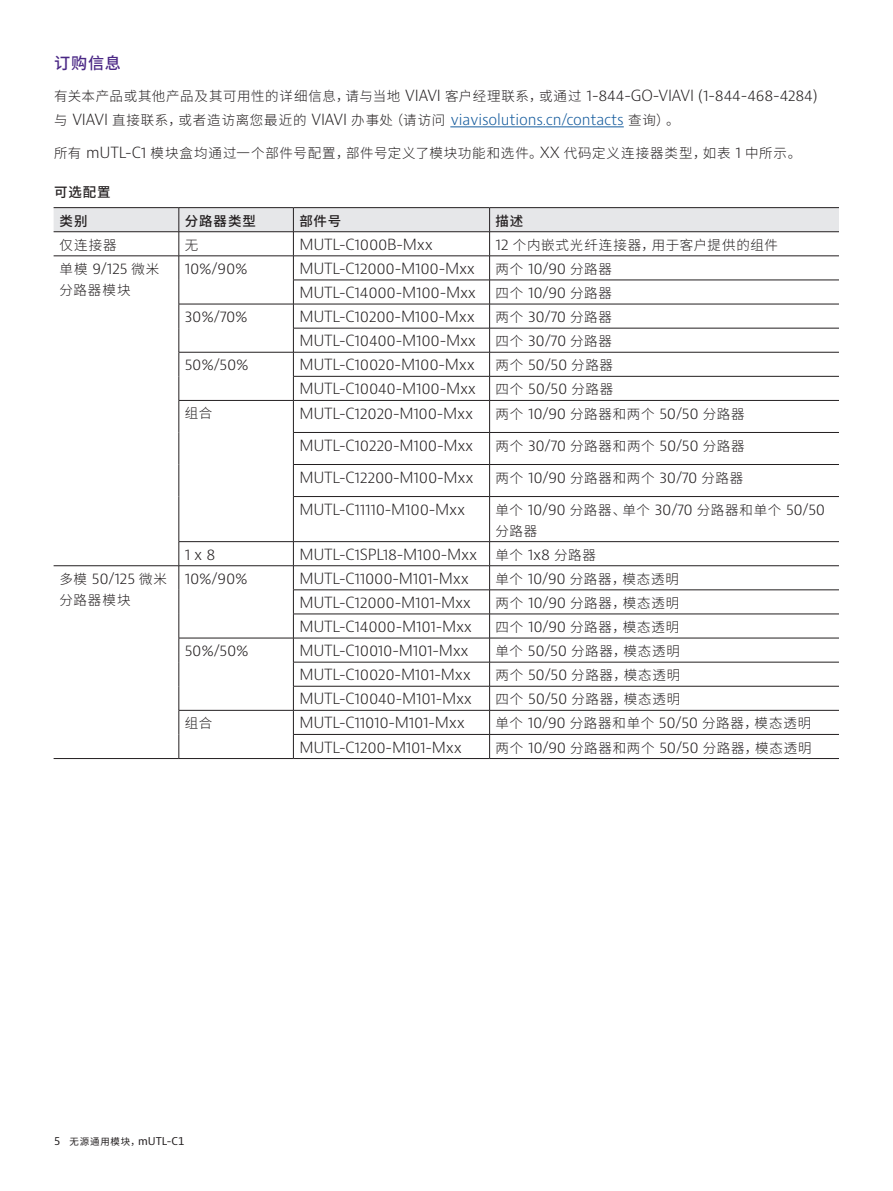
<style>
.page{position:relative;width:893px;height:1191px;background:#fff}
.page>*{position:absolute;margin:0;border:0;box-sizing:border-box;transform-origin:0 0}
.H2_Heading_Purple_12{font:500 16.2px "Noto Sans CJ Ksc";color:#4a2785}
.Table_Copy{font:300 15px "Bernino Sans";letter-spacing:-.015em;color:#231f20}
.Table_Copy-2{font:300 13.5px "Noto Sans CJ Ksc";letter-spacing:.06em;color:#231f20}
.P_10_16{font:300 13.5px/24px "Noto Sans CJ Ksc";letter-spacing:.055em;color:#231f20}
.TH{font:500 13.5px "Noto Sans CJ Ksc";letter-spacing:.07em;color:#231f20}
.H3_Heading_Level_3{font:500 13.5px "Noto Sans CJ Ksc";color:#231f20}
.t1{font:10.5px "Bernino Sans";color:#231f20}
.s1{font-family:"Bernino Sans";font-size:15px}
.s2{font-family:"Bernino Sans";font-size:15px;color:#175d9e}
.s3{font-family:"Noto Sans CJ Ksc";font-size:13.5px}
.s4{font-family:"Noto Sans CJ Ksc";font-size:9.45px}
</style>
<div class="page">
<hr style="left:450px;top:126px;width:174px;height:1px;background:#175d9e">
<hr style="left:54px;top:758px;width:125px;height:1px;background:#231f20">
<hr style="left:179px;top:758px;width:114px;height:1px;background:#231f20">
<hr style="left:54px;top:207px;width:125px;height:1px;background:#231f20">
<hr style="left:179px;top:207px;width:114px;height:1px;background:#231f20">
<hr style="left:293px;top:207px;width:197px;height:1px;background:#231f20">
<hr style="left:490px;top:207px;width:349px;height:1px;background:#231f20">
<svg style="left:54px;top:208px;width:785px;height:192px"></svg>
<hr style="left:179px;top:400px;width:114px;height:1px;background:#231f20">
<hr style="left:179px;top:400px;width:1px;height:32px;background:#231f20">
<hr style="left:293px;top:400px;width:197px;height:1px;background:#231f20">
<hr style="left:293px;top:400px;width:1px;height:32px;background:#231f20">
<hr style="left:490px;top:400px;width:349px;height:1px;background:#231f20">
<hr style="left:489px;top:400px;width:1px;height:32px;background:#231f20">
<hr style="left:179px;top:432px;width:1px;height:32px;background:#231f20">
<hr style="left:293px;top:432px;width:197px;height:1px;background:#231f20">
<hr style="left:293px;top:432px;width:1px;height:32px;background:#231f20">
<hr style="left:490px;top:432px;width:349px;height:1px;background:#231f20">
<hr style="left:489px;top:432px;width:1px;height:32px;background:#231f20">
<hr style="left:179px;top:464px;width:1px;height:32px;background:#231f20">
<hr style="left:293px;top:464px;width:197px;height:1px;background:#231f20">
<hr style="left:293px;top:465px;width:1px;height:31px;background:#231f20">
<hr style="left:490px;top:464px;width:349px;height:1px;background:#231f20">
<hr style="left:489px;top:465px;width:1px;height:31px;background:#231f20">
<hr style="left:179px;top:496px;width:1px;height:45px;background:#231f20">
<hr style="left:293px;top:496px;width:197px;height:1px;background:#231f20">
<hr style="left:293px;top:497px;width:1px;height:44px;background:#231f20">
<hr style="left:490px;top:496px;width:349px;height:1px;background:#231f20">
<hr style="left:489px;top:497px;width:1px;height:44px;background:#231f20">
<hr style="left:179px;top:541px;width:114px;height:1px;background:#231f20">
<hr style="left:293px;top:541px;width:197px;height:1px;background:#231f20">
<hr style="left:490px;top:541px;width:349px;height:1px;background:#231f20">
<hr style="left:54px;top:565px;width:125px;height:1px;background:#231f20">
<hr style="left:179px;top:565px;width:114px;height:1px;background:#231f20">
<hr style="left:293px;top:565px;width:197px;height:1px;background:#231f20">
<hr style="left:490px;top:565px;width:349px;height:1px;background:#231f20">
<hr style="left:293px;top:589px;width:197px;height:1px;background:#231f20">
<hr style="left:490px;top:589px;width:349px;height:1px;background:#231f20">
<hr style="left:293px;top:613px;width:197px;height:1px;background:#231f20">
<hr style="left:490px;top:613px;width:349px;height:1px;background:#231f20">
<hr style="left:179px;top:638px;width:114px;height:1px;background:#231f20">
<hr style="left:293px;top:638px;width:197px;height:1px;background:#231f20">
<hr style="left:490px;top:638px;width:349px;height:1px;background:#231f20">
<hr style="left:293px;top:662px;width:197px;height:1px;background:#231f20">
<hr style="left:490px;top:662px;width:349px;height:1px;background:#231f20">
<hr style="left:293px;top:686px;width:197px;height:1px;background:#231f20">
<hr style="left:490px;top:686px;width:349px;height:1px;background:#231f20">
<hr style="left:179px;top:710px;width:114px;height:1px;background:#231f20">
<hr style="left:293px;top:710px;width:197px;height:1px;background:#231f20">
<hr style="left:490px;top:710px;width:349px;height:1px;background:#231f20">
<svg style="left:179px;top:542px;width:1px;height:216px"></svg>
<hr style="left:293px;top:734px;width:197px;height:1px;background:#231f20">
<svg style="left:293px;top:542px;width:1px;height:216px"></svg>
<hr style="left:490px;top:734px;width:349px;height:1px;background:#231f20">
<svg style="left:489px;top:542px;width:1px;height:216px"></svg>
<hr style="left:293px;top:758px;width:197px;height:1px;background:#231f20">
<hr style="left:490px;top:758px;width:349px;height:1px;background:#231f20">
<p class="H2_Heading_Purple_12" style="left:54px;top:54px;width:69px">订购信息</p>
<p class="P_10_16" style="left:54px;top:85px;width:765px">有关本产品或其他产品及其可用性的详细信息，请与当地 <span class="s1">VIAVI</span> 客户经理联系，或通过 <span class="s1">1-844-GO-VIAVI (1-844-468-4284)</span>与 <span class="s1">VIAVI</span> 直接联系，或者造访离您最近的 <span class="s1">VIAVI</span> 办事处（请访问 <span class="s2">viavisolutions.cn/contacts</span> 查询）。</p>
<p class="P_10_16" style="left:54px;top:141px;width:749px">所有 <span class="s1">mUTL-C1</span> 模块盒均通过一个部件号配置，部件号定义了模块功能和选件。<span class="s1">XX</span> 代码定义连接器类型，如表 <span class="s1">1</span> 中所示。</p>
<p class="H3_Heading_Level_3" style="left:54px;top:184px;width:58px">可选配置</p>
<p class="TH" style="left:60px;top:213px;width:30px">类别</p>
<p class="TH" style="left:185px;top:213px;width:73px">分路器类型</p>
<p class="TH" style="left:299px;top:213px;width:43px">部件号</p>
<p class="TH" style="left:496px;top:213px;width:29px">描述</p>
<p class="Table_Copy-2" style="left:60px;top:237px;width:58px">仅连接器</p>
<p class="Table_Copy-2" style="left:185px;top:237px;width:15px">无</p>
<p class="Table_Copy" style="left:299px;top:234px;width:135px">MUTL-C1000B-Mxx</p>
<p class="Table_Copy-2" style="left:496px;top:237px;width:284px"><span class="s1">12</span> 个内嵌式光纤连接器，用于客户提供的组件</p>
<p class="Table_Copy" style="left:60px;top:258px;width:101px"><span class="s3">单模</span> 9/125 <span class="s3">微米</span></p>
<p class="Table_Copy-2" style="left:60px;top:282px;width:72px">分路器模块</p>
<p class="Table_Copy" style="left:185px;top:258px;width:64px">10%/90%</p>
<p class="Table_Copy" style="left:299px;top:258px;width:177px">MUTL-C12000-M100-Mxx</p>
<p class="Table_Copy-2" style="left:496px;top:261px;width:118px">两个 <span class="s1">10/90</span> 分路器</p>
<p class="Table_Copy" style="left:299px;top:283px;width:178px">MUTL-C14000-M100-Mxx</p>
<p class="Table_Copy-2" style="left:496px;top:285px;width:118px">四个 <span class="s1">10/90</span> 分路器</p>
<p class="Table_Copy" style="left:185px;top:307px;width:64px">30%/70%</p>
<p class="Table_Copy" style="left:299px;top:307px;width:177px">MUTL-C10200-M100-Mxx</p>
<p class="Table_Copy-2" style="left:496px;top:309px;width:118px">两个 <span class="s1">30/70</span> 分路器</p>
<p class="Table_Copy" style="left:299px;top:331px;width:178px">MUTL-C10400-M100-Mxx</p>
<p class="Table_Copy-2" style="left:496px;top:334px;width:118px">四个 <span class="s1">30/70</span> 分路器</p>
<p class="Table_Copy" style="left:185px;top:355px;width:65px">50%/50%</p>
<p class="Table_Copy" style="left:299px;top:355px;width:177px">MUTL-C10020-M100-Mxx</p>
<p class="Table_Copy-2" style="left:496px;top:358px;width:119px">两个 <span class="s1">50/50</span> 分路器</p>
<p class="Table_Copy" style="left:299px;top:379px;width:178px">MUTL-C10040-M100-Mxx</p>
<p class="Table_Copy-2" style="left:496px;top:382px;width:119px">四个 <span class="s1">50/50</span> 分路器</p>
<p class="Table_Copy-2" style="left:185px;top:406px;width:29px">组合</p>
<p class="Table_Copy" style="left:299px;top:403px;width:175px">MUTL-C12020-M100-Mxx</p>
<p class="Table_Copy-2" style="left:496px;top:406px;width:250px">两个 <span class="s1">10/90</span> 分路器和两个 <span class="s1">50/50</span> 分路器</p>
<p class="Table_Copy" style="left:299px;top:435px;width:175px">MUTL-C10220-M100-Mxx</p>
<p class="Table_Copy-2" style="left:496px;top:438px;width:250px">两个 <span class="s1">30/70</span> 分路器和两个 <span class="s1">50/50</span> 分路器</p>
<p class="Table_Copy" style="left:299px;top:467px;width:176px">MUTL-C12200-M100-Mxx</p>
<p class="Table_Copy-2" style="left:496px;top:470px;width:249px">两个 <span class="s1">10/90</span> 分路器和两个 <span class="s1">30/70</span> 分路器</p>
<p class="Table_Copy" style="left:299px;top:499px;width:167px">MUTL-C11110-M100-Mxx</p>
<p class="Table_Copy" style="left:496px;top:499px;width:331px"><span class="s3">单个</span> 10/90 <span class="s3">分路器、单个</span> 30/70 <span class="s3">分路器和单个</span> 50/50</p>
<p class="Table_Copy-2" style="left:496px;top:523px;width:43px">分路器</p>
<p class="Table_Copy" style="left:185px;top:544px;width:32px">1 x 8</p>
<p class="Table_Copy" style="left:299px;top:544px;width:179px">MUTL-C1SPL18-M100-Mxx</p>
<p class="Table_Copy-2" style="left:496px;top:547px;width:102px">单个 <span class="s1">1x8</span> 分路器</p>
<p class="Table_Copy" style="left:60px;top:568px;width:109px"><span class="s3">多模</span> 50/125 <span class="s3">微米</span></p>
<p class="Table_Copy-2" style="left:60px;top:592px;width:72px">分路器模块</p>
<p class="Table_Copy" style="left:185px;top:568px;width:64px">10%/90%</p>
<p class="Table_Copy" style="left:299px;top:568px;width:171px">MUTL-C11000-M101-Mxx</p>
<p class="Table_Copy-2" style="left:496px;top:571px;width:185px">单个 <span class="s1">10/90</span> 分路器，模态透明</p>
<p class="Table_Copy" style="left:299px;top:592px;width:173px">MUTL-C12000-M101-Mxx</p>
<p class="Table_Copy-2" style="left:496px;top:595px;width:185px">两个 <span class="s1">10/90</span> 分路器，模态透明</p>
<p class="Table_Copy" style="left:299px;top:616px;width:174px">MUTL-C14000-M101-Mxx</p>
<p class="Table_Copy-2" style="left:496px;top:619px;width:185px">四个 <span class="s1">10/90</span> 分路器，模态透明</p>
<p class="Table_Copy" style="left:185px;top:641px;width:65px">50%/50%</p>
<p class="Table_Copy" style="left:299px;top:641px;width:171px">MUTL-C10010-M101-Mxx</p>
<p class="Table_Copy-2" style="left:496px;top:643px;width:186px">单个 <span class="s1">50/50</span> 分路器，模态透明</p>
<p class="Table_Copy" style="left:299px;top:665px;width:173px">MUTL-C10020-M101-Mxx</p>
<p class="Table_Copy-2" style="left:496px;top:667px;width:186px">两个 <span class="s1">50/50</span> 分路器，模态透明</p>
<p class="Table_Copy" style="left:299px;top:689px;width:174px">MUTL-C10040-M101-Mxx</p>
<p class="Table_Copy-2" style="left:496px;top:692px;width:186px">四个 <span class="s1">50/50</span> 分路器，模态透明</p>
<p class="Table_Copy-2" style="left:185px;top:715px;width:29px">组合</p>
<p class="Table_Copy" style="left:299px;top:713px;width:167px">MUTL-C11010-M101-Mxx</p>
<p class="Table_Copy-2" style="left:496px;top:716px;width:317px">单个 <span class="s1">10/90</span> 分路器和单个 <span class="s1">50/50</span> 分路器，模态透明</p>
<p class="Table_Copy" style="left:299px;top:737px;width:164px">MUTL-C1200-M101-Mxx</p>
<p class="Table_Copy-2" style="left:496px;top:740px;width:318px">两个 <span class="s1">10/90</span> 分路器和两个 <span class="s1">50/50</span> 分路器，模态透明</p>
<p class="t1" style="left:54px;top:1134px;width:132px">5 <span class="s4">无源通用模块，</span>mUTL-C1</p>
</div>
